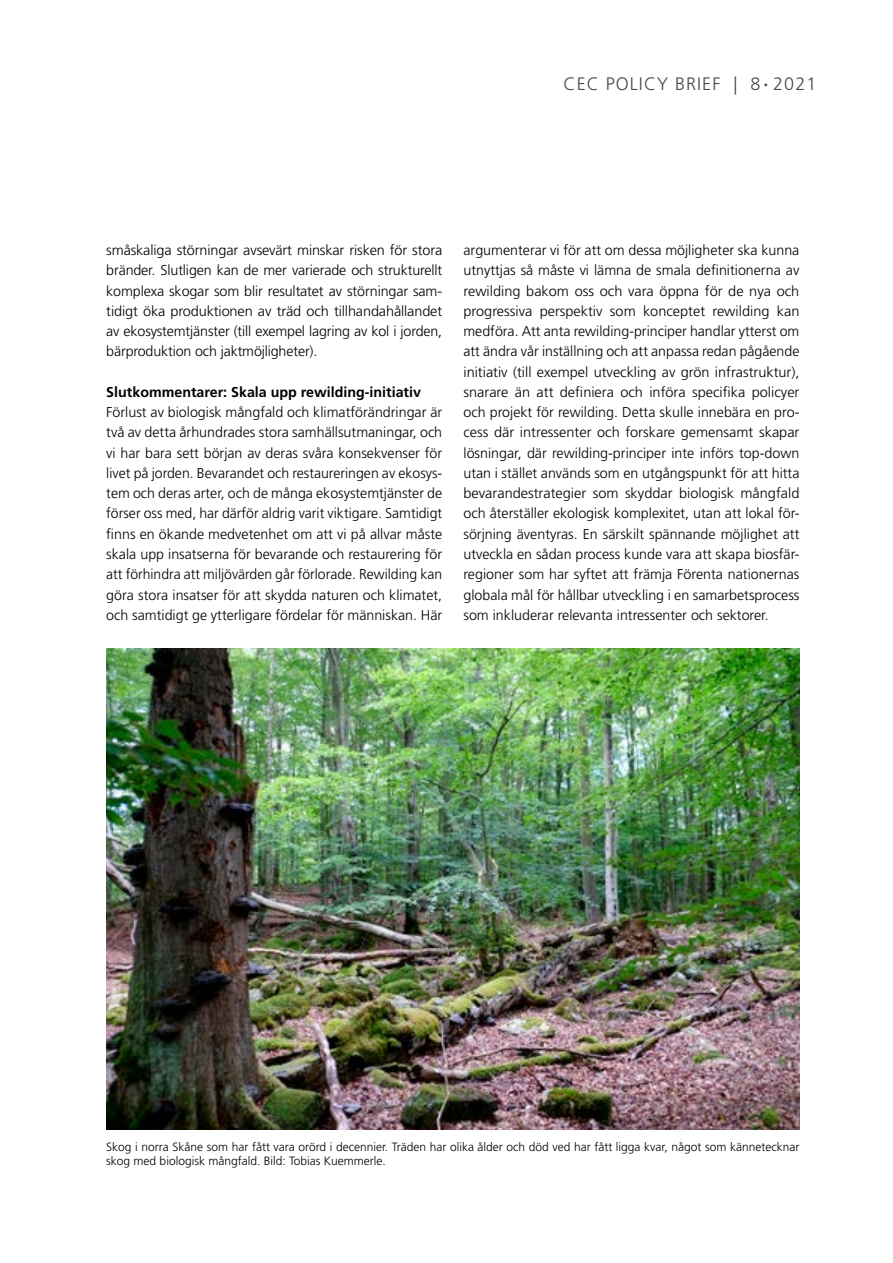
<style>
.page{position:relative;width:893px;height:1263px;background:#fff}
.page>*{position:absolute;margin:0;border:0;box-sizing:border-box;transform-origin:0 0}
.t1{font:300 18px "Frutiger LT Std";letter-spacing:.06em;color:#4a4941}
.Svart_Brödtext_utan{font:300 14.25px/20.2px "Frutiger LT Std";color:#000;text-align:justify}
.H3_Underrubrik{font:700 14.25px "Frutiger LT Std";color:#000}
.bildtext{font:300 12px/14.4px "Frutiger LT Std";color:#000}
.s1{font-weight:700}
</style>
<div class="page">
<img style="left:106px;top:649px;width:693px;height:480px">
<p class="t1" style="left:564px;top:74px;width:254px">CEC POLICY BRIEF | 8<span class="s1">·</span> 2021</p>
<p class="Svart_Brödtext_utan" style="left:106px;top:240px;width:337px">småskaliga störningar avsevärt minskar risken för stora bränder. Slutligen kan de mer varierade och strukturellt komplexa skogar som blir resultatet av störningar sam&shy;tidigt öka produktionen av träd och tillhandahållandet av ekosystemtjänster (till exempel lagring av kol i jorden, bärproduktion och jaktmöjligheter).</p>
<h3 class="H3_Underrubrik" style="left:106px;top:384px;width:316px">Slutkommentarer: Skala upp rewilding-initiativ</h3>
<p class="Svart_Brödtext_utan" style="left:106px;top:402px;width:337px">Förlust av biologisk mångfald och klimatförändringar är två av detta århundrades stora samhällsutmaningar, och vi har bara sett början av deras svåra konsekvenser för livet på jorden. Bevarandet och restaureringen av ekosys&shy;tem och deras arter, och de många ekosystemtjänster de förser oss med, har därför aldrig varit viktigare. Samtidigt finns en ökande medvetenhet om att vi på allvar måste skala upp insatserna för bevarande och restaurering för att förhindra att miljövärden går förlorade. Rewilding kan göra stora insatser för att skydda naturen och klimatet, och samtidigt ge ytterligare fördelar för människan. Här</p>
<p class="Svart_Brödtext_utan" style="left:463px;top:240px;width:337px">argumenterar vi för att om dessa möjligheter ska kunna utnyttjas så måste vi lämna de smala definitionerna av rewilding bakom oss och vara öppna för de nya och progressiva perspektiv som konceptet rewilding kan medföra. Att anta rewilding-principer handlar ytterst om att ändra vår inställning och att anpassa redan pågående initiativ (till exempel utveckling av grön infrastruktur), snarare än att definiera och införa specifika policyer och projekt för rewilding. Detta skulle innebära en pro&shy;cess där intressenter och forskare gemensamt skapar lösningar, där rewilding-principer inte införs top-down utan i stället används som en utgångspunkt för att hitta bevarandestrategier som skyddar biologisk mångfald och återställer ekologisk komplexitet, utan att lokal för&shy;sörjning äventyras. En särskilt spännande möjlighet att utveckla en sådan process kunde vara att skapa biosfär&shy;regioner som har syftet att främja Förenta nationernas globala mål för hållbar utveckling i en samarbetsprocess som inkluderar relevanta intressenter och sektorer.</p>
<p class="bildtext" style="left:106px;top:1139px;width:694px">Skog i norra Skåne som har fått vara orörd i decennier. Träden har olika ålder och död ved har fått ligga kvar, något som kännetecknar skog med biologisk mångfald. Bild: Tobias Kuemmerle.</p>
</div>
